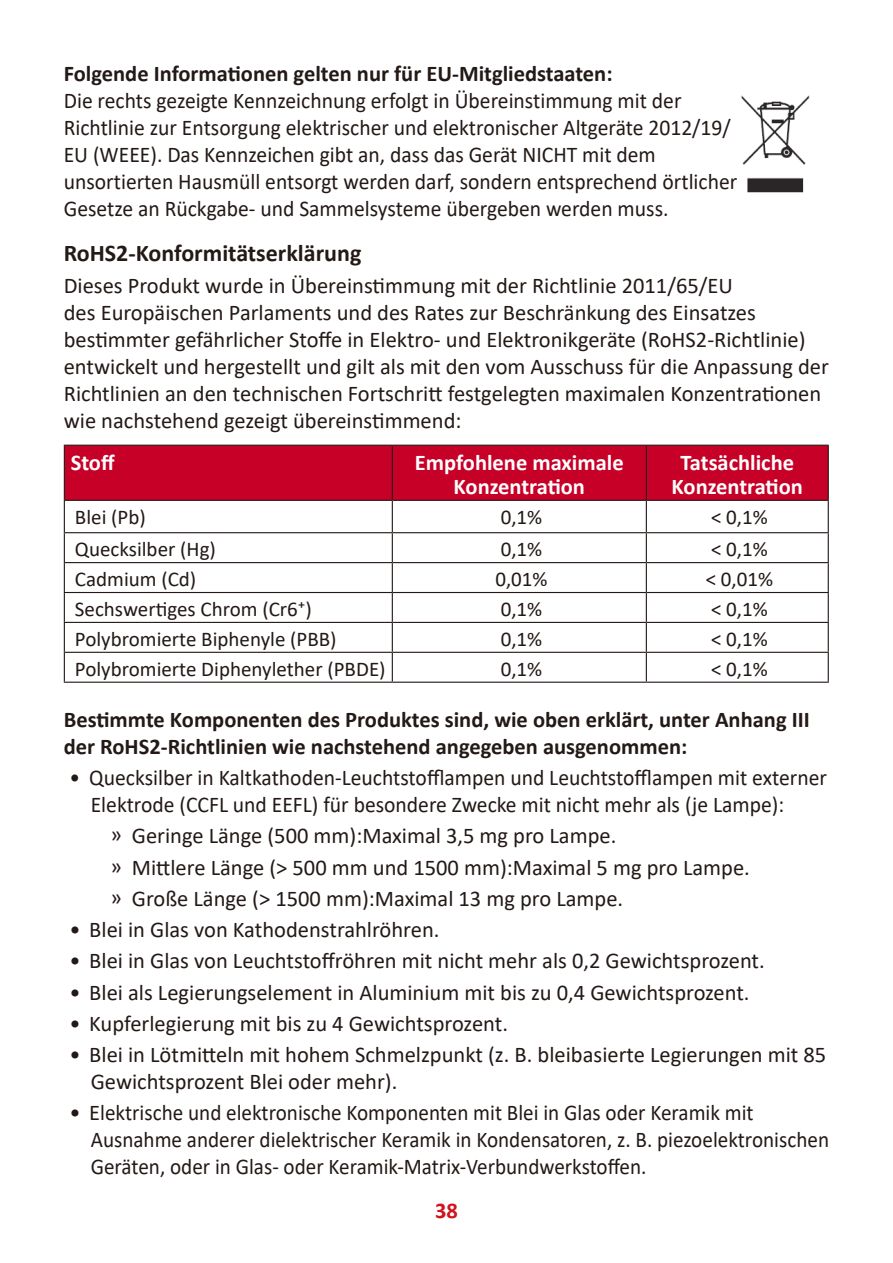
<style>
.page{position:relative;width:893px;height:1263px;background:#fff}
.page>*{position:absolute;margin:0;border:0;box-sizing:border-box;transform-origin:0 0}
.Heading_3{font:700 24px "Calibri";color:#231916}
.Body{font:22.5px/27px "Calibri";color:#231916}
.Body-2{font:22.5px/27px "Calibri";color:#231916;scale:.96 1}
.Body-3{font:700 22.5px/27px "Calibri";color:#231916}
.Body-4{font:700 22.5px/24px "Calibri";color:#fff;text-align:center}
.t1{font:700 22.5px "Calibri";color:#d1131c}
.Table-Body{font:21px "Calibri";color:#231916}
</style>
<div class="page">
<img style="left:741px;top:95px;width:69px;height:98px">
<div style="left:65px;top:446px;width:763px;height:54px;background:#c70027"></div>
<hr style="left:64px;top:445px;width:328px;height:1px;background:#231916">
<hr style="left:64px;top:446px;width:1px;height:54px;background:#231916">
<hr style="left:392px;top:445px;width:254px;height:1px;background:#231916">
<hr style="left:392px;top:446px;width:1px;height:54px;background:#231916">
<hr style="left:646px;top:445px;width:183px;height:1px;background:#231916">
<hr style="left:646px;top:446px;width:1px;height:54px;background:#231916">
<hr style="left:828px;top:446px;width:1px;height:54px;background:#231916">
<hr style="left:64px;top:500px;width:328px;height:1px;background:#231916">
<hr style="left:64px;top:501px;width:1px;height:31px;background:#231916">
<hr style="left:392px;top:500px;width:254px;height:1px;background:#231916">
<hr style="left:392px;top:501px;width:1px;height:31px;background:#231916">
<hr style="left:646px;top:500px;width:183px;height:1px;background:#231916">
<hr style="left:646px;top:501px;width:1px;height:31px;background:#231916">
<hr style="left:828px;top:501px;width:1px;height:31px;background:#231916">
<hr style="left:64px;top:532px;width:328px;height:1px;background:#231916">
<hr style="left:392px;top:532px;width:254px;height:1px;background:#231916">
<hr style="left:646px;top:532px;width:183px;height:1px;background:#231916">
<hr style="left:64px;top:562px;width:328px;height:1px;background:#231916">
<hr style="left:392px;top:562px;width:254px;height:1px;background:#231916">
<hr style="left:646px;top:562px;width:183px;height:1px;background:#231916">
<hr style="left:64px;top:592px;width:328px;height:1px;background:#231916">
<hr style="left:392px;top:592px;width:254px;height:1px;background:#231916">
<hr style="left:646px;top:592px;width:183px;height:1px;background:#231916">
<hr style="left:64px;top:622px;width:328px;height:1px;background:#231916">
<hr style="left:392px;top:622px;width:254px;height:1px;background:#231916">
<hr style="left:646px;top:622px;width:183px;height:1px;background:#231916">
<hr style="left:64px;top:652px;width:328px;height:1px;background:#231916">
<svg style="left:64px;top:533px;width:1px;height:149px"></svg>
<hr style="left:392px;top:652px;width:254px;height:1px;background:#231916">
<svg style="left:392px;top:533px;width:1px;height:149px"></svg>
<hr style="left:646px;top:652px;width:183px;height:1px;background:#231916">
<svg style="left:646px;top:533px;width:1px;height:149px"></svg>
<svg style="left:828px;top:533px;width:1px;height:149px"></svg>
<hr style="left:64px;top:682px;width:328px;height:1px;background:#231916">
<hr style="left:392px;top:682px;width:254px;height:1px;background:#231916">
<hr style="left:646px;top:682px;width:183px;height:1px;background:#231916">
<p class="Body-3" style="left:64px;top:59px;width:550px">Folgende Informationen gelten nur für EU-Mitgliedstaaten:</p>
<p class="Body-2" style="left:64px;top:86px;width:703px">Die rechts gezeigte Kennzeichnung erfolgt in Übereinstimmung mit der Richtlinie zur Entsorgung elektrischer und elektronischer Altgeräte 2012/19/ EU (WEEE). Das Kennzeichen gibt an, dass das Gerät NICHT mit dem unsortierten Hausmüll entsorgt werden darf, sondern entsprechend örtlicher Gesetze an Rückgabe- und Sammelsysteme übergeben werden muss.</p>
<p class="Heading_3" style="left:64px;top:236px;width:299px">RoHS2-Konformitätserklärung</p>
<p class="Body" style="left:64px;top:271px;width:767px">Dieses Produkt wurde in Übereinstimmung mit der Richtlinie 2011/65/EU<br>des Europäischen Parlaments und des Rates zur Beschränkung des Einsatzes bestimmter gefährlicher Stoffe in Elektro- und Elektronikgeräte (RoHS2-Richtlinie) entwickelt und hergestellt und gilt als mit den vom Ausschuss für die Anpassung der Richtlinien an den technischen Fortschritt festgelegten maximalen Konzentrationen wie nachstehend gezeigt übereinstimmend:</p>
<p class="Body-4" style="left:71px;top:450px;width:46px">Stoff</p>
<p class="Body-4" style="left:415px;top:450px;width:210px">Empfohlene maximale<br>Konzentration</p>
<p class="Body-4" style="left:672px;top:450px;width:133px">Tatsächliche<br>Konzentration</p>
<p class="Table-Body" style="left:75px;top:502px;width:72px">Blei (Pb)</p>
<p class="Table-Body" style="left:501px;top:502px;width:43px">0,1%</p>
<p class="Table-Body" style="left:711px;top:502px;width:58px">&lt; 0,1%</p>
<p class="Table-Body" style="left:75px;top:535px;width:142px">Quecksilber (Hg)</p>
<p class="Table-Body" style="left:501px;top:535px;width:43px">0,1%</p>
<p class="Table-Body" style="left:711px;top:535px;width:58px">&lt; 0,1%</p>
<p class="Table-Body" style="left:75px;top:565px;width:123px">Cadmium (Cd)</p>
<p class="Table-Body" style="left:495px;top:565px;width:54px">0,01%</p>
<p class="Table-Body" style="left:706px;top:565px;width:69px">&lt; 0,01%</p>
<p class="Table-Body" style="left:75px;top:594px;width:238px">Sechswertiges Chrom (Cr6⁺)</p>
<p class="Table-Body" style="left:501px;top:594px;width:43px">0,1%</p>
<p class="Table-Body" style="left:711px;top:594px;width:58px">&lt; 0,1%</p>
<p class="Table-Body" style="left:75px;top:624px;width:263px">Polybromierte Biphenyle (PBB)</p>
<p class="Table-Body" style="left:501px;top:624px;width:43px">0,1%</p>
<p class="Table-Body" style="left:711px;top:624px;width:58px">&lt; 0,1%</p>
<p class="Table-Body" style="left:75px;top:654px;width:312px">Polybromierte Diphenylether (PBDE)</p>
<p class="Table-Body" style="left:501px;top:654px;width:43px">0,1%</p>
<p class="Table-Body" style="left:711px;top:654px;width:58px">&lt; 0,1%</p>
<p class="Body-3" style="left:64px;top:705px;width:747px">Bestimmte Komponenten des Produktes sind, wie oben erklärt, unter Anhang III der RoHS2-Richtlinien wie nachstehend angegeben ausgenommen:</p>
<p class="Body-2" style="left:91px;top:763px;width:768px;text-indent:-21px">• Quecksilber in Kaltkathoden-Leuchtstofflampen und Leuchtstofflampen mit externer<br>Elektrode (CCFL und EEFL) für besondere Zwecke mit nicht mehr als (je Lampe):</p>
<p class="Body" style="left:111px;top:822px;width:507px">ͫ Geringe Länge (500 mm):Maximal 3,5 mg pro Lampe.</p>
<p class="Body" style="left:111px;top:853px;width:641px">ͫ Mittlere Länge (&gt; 500 mm und 1500 mm):Maximal 5 mg pro Lampe.</p>
<p class="Body" style="left:111px;top:884px;width:514px">ͫ Große Länge (&gt; 1500 mm):Maximal 13 mg pro Lampe.</p>
<p class="Body" style="left:70px;top:915px;width:372px">• Blei in Glas von Kathodenstrahlröhren.</p>
<p class="Body" style="left:70px;top:947px;width:697px">• Blei in Glas von Leuchtstoffröhren mit nicht mehr als 0,2 Gewichtsprozent.</p>
<p class="Body" style="left:70px;top:978px;width:682px">• Blei als Legierungselement in Aluminium mit bis zu 0,4 Gewichtsprozent.</p>
<p class="Body" style="left:70px;top:1009px;width:440px">• Kupferlegierung mit bis zu 4 Gewichtsprozent.</p>
<p class="Body" style="left:91px;top:1040px;width:737px;text-indent:-21px">• Blei in Lötmitteln mit hohem Schmelzpunkt (z. B. bleibasierte Legierungen mit 85<br>Gewichtsprozent Blei oder mehr).</p>
<p class="Body" style="left:91px;top:1099px;width:740px;text-indent:-21px">• Elektrische und elektronische Komponenten mit Blei in Glas oder Keramik mit<br>Ausnahme anderer dielektrischer Keramik in Kondensatoren, z. B. piezoelektronischen<br>Geräten, oder in Glas- oder Keramik-Matrix-Verbundwerkstoffen.</p>
<p class="t1" style="left:435px;top:1194px;width:24px">38</p>
</div>
